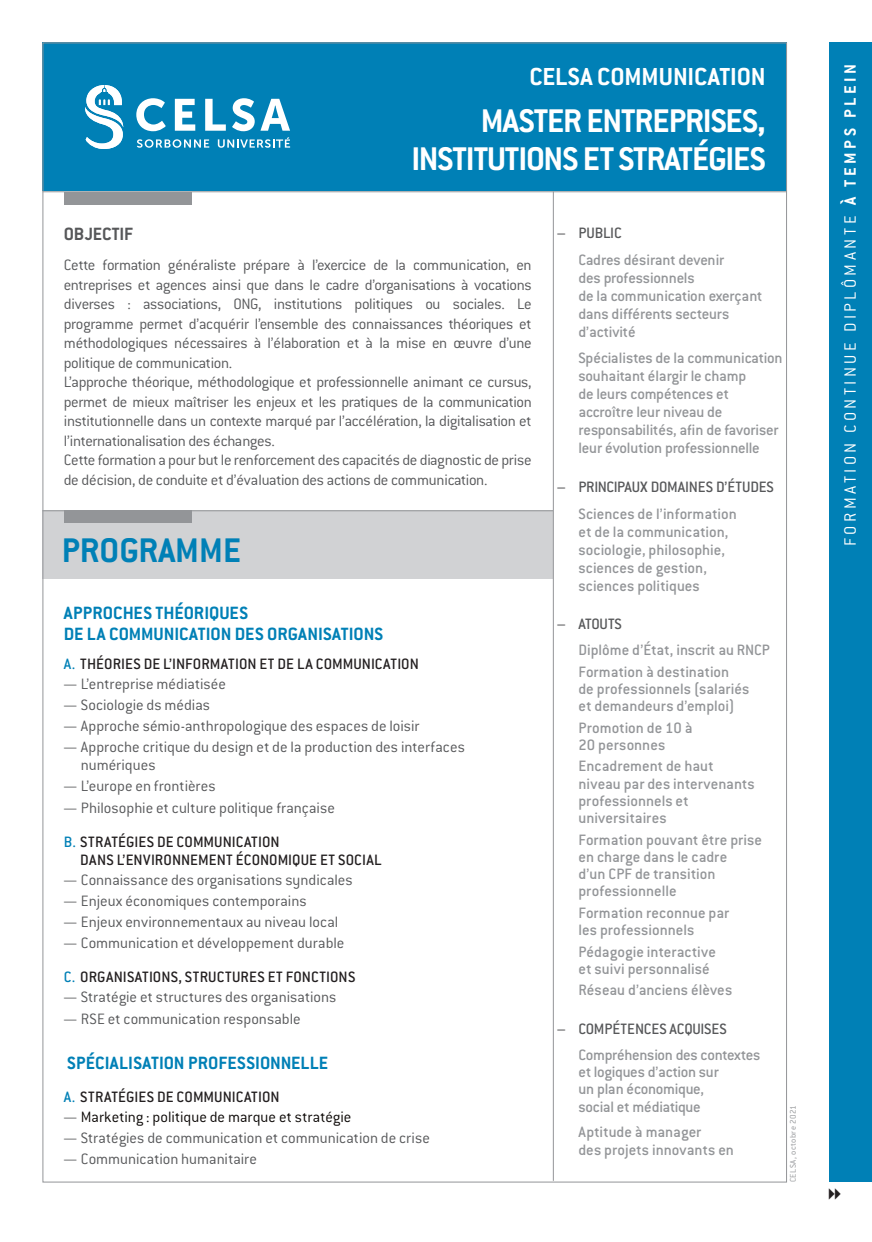
<style>
.page{position:relative;width:872px;height:1242px;background:#fff}
.page>*{position:absolute;margin:0;border:0;box-sizing:border-box;transform-origin:0 0}
.t1{font:700 37.5px "Conduit ITC";color:#0080b6}
.t2{font:700 36px/38.2px "Conduit ITC";letter-spacing:-.03em;color:#fff;text-align:right}
.t3{font:700 27px "Conduit ITC";color:#fff}
.t4{font:700 19.5px/21px "Conduit ITC";letter-spacing:.01em;color:#0080b6}
.t5{font:700 19.5px "Conduit ITC";color:#57585a}
.t6{font:300 18px "Conduit ITC";letter-spacing:.19em;color:#fff}
.t7{font:300 16.5px/19.5px "Conduit ITC";letter-spacing:-.005em;color:#57585a}
.t8{font:500 16.5px/18px "Conduit ITC";color:#939598}
.t9{font:500 16.5px "Conduit ITC";color:#231f20}
.t10{font:500 16.5px/17.2px "Conduit ITC";letter-spacing:-.02em;color:#939598}
.t11{font:500 16.5px "Conduit ITC";letter-spacing:-.015em;color:#57585a}
.t12{font:300 16.5px "Conduit ITC";color:#0c0806}
.t13{font:300 9px "Conduit ITC";letter-spacing:.045em;color:#939598}
.s1{color:#0080b6}
.s2{font-weight:500;color:#0080b6}
.s3{font-weight:500;color:#231f20}
.s4{color:#57585a}
.s5{font-weight:700}
</style>
<div class="page">
<div style="left:43px;top:510px;width:510px;height:68px;background:#d1d2d4"></div>
<div style="left:64px;top:510px;width:127px;height:13px;background:#939598"></div>
<div style="left:64px;top:192px;width:127px;height:13px;background:#939598"></div>
<hr style="left:43px;top:510px;width:510px;height:1px;background:#939598">
<hr style="left:553px;top:191px;width:1px;height:989px;background:#939598">
<div style="left:43px;top:43px;width:744px;height:148px;background:#0080b6"></div>
<div style="left:829px;top:43px;width:43px;height:1139px;background:#0080b6"></div>
<hr style="left:43px;top:191px;width:744px;height:1px;background:#939598">
<svg style="left:137px;top:139px;width:72px;height:9px"></svg>
<svg style="left:218px;top:137px;width:72px;height:11px"></svg>
<svg style="left:85px;top:85px;width:39px;height:64px"></svg>
<svg style="left:136px;top:98px;width:30px;height:33px"></svg>
<svg style="left:175px;top:99px;width:20px;height:32px"></svg>
<svg style="left:205px;top:99px;width:21px;height:32px"></svg>
<svg style="left:232px;top:98px;width:58px;height:33px"></svg>
<h3 class="t3" style="left:529px;top:61px;width:84px">CELSA COMM</h3>
<h3 class="t3" style="left:659px;top:61px;width:108px">UNICATION</h3>
<h2 class="t2" style="left:481px;top:101px;width:172px">MASTER ENTREPR</h2>
<h2 class="t2" style="left:411px;top:101px;width:356px">ISES,<br>INSTITUTIONS ET STRATÉGIES</h2>
<p class="t5" style="left:64px;top:223px;width:71px">OBJECTIF</p>
<p class="t7" style="left:64px;top:255px;width:469px">Cette formation généraliste prépare à l’exercice de la communication, en entreprises et agences ainsi que dans le cadre d’organisations à vocations diverses : associations, ONG, institutions politiques ou sociales. Le programme permet d’acquérir l’ensemble des connaissances théoriques et méthodologiques nécessaires à l’élaboration et à la mise en œuvre d’une politique de communication.<br>L’approche théorique, méthodologique et professionnelle animant ce cursus, permet de mieux maîtriser les enjeux et les pratiques de la communication institutionnelle dans un contexte marqué par l’accélération, la digitalisation et l’internationalisation des échanges.<br>Cette formation a pour but le renforcement des capacités de diagnostic de prise de décision, de conduite et d’évaluation des actions de communication.</p>
<h1 class="t1" style="left:62px;top:529px;width:181px">PROGRAMME</h1>
<p class="t4" style="left:64px;top:602px;width:186px;text-indent:49px">CHES THÉORIQUES<br>DE LA COMM</p>
<p class="t4" style="left:64px;top:602px;width:20px">APPRO</p>
<p class="t4" style="left:154px;top:623px;width:125px">UNICATION DES ORGA</p>
<p class="t4" style="left:307px;top:623px;width:77px">NISATIONS</p>
<p class="t9" style="left:64px;top:654px;width:356px"><span class="s1">A.</span> THÉORIES DE L’INFORMATION ET DE LA COMMUNICATION</p>
<p class="t7" style="left:64px;top:674px;width:164px">— L’entreprise médiatisée</p>
<p class="t7" style="left:64px;top:695px;width:148px">— Sociologie ds médias</p>
<p class="t7" style="left:64px;top:716px;width:357px">— Approche sémio-anthropologique des espaces de loisir</p>
<p class="t7" style="left:81px;top:738px;width:385px;line-height:18px;text-indent:-17px">— Approche critique du design et de la production des interfaces numériques</p>
<p class="t7" style="left:64px;top:776px;width:153px">— L’europe en frontières</p>
<p class="t7" style="left:64px;top:790px;width:273px;line-height:33.9px">— Philosophie et culture politique française<br><span class="s2">B.</span> <span class="s3">Straté</span></p>
<p class="t9" style="left:126px;top:832px;width:60px">gies decommunication</p>
<p class="t9" style="left:64px;top:850px;width:11px">dans</p>
<p class="t9" style="left:117px;top:850px;width:44px">l’environnement</p>
<p class="t9" style="left:236px;top:850px;width:9px">économi</p>
<p class="t9" style="left:292px;top:850px;width:54px">queetsocial</p>
<p class="t7" style="left:64px;top:870px;width:290px">— Connaissance des organisations syndicales</p>
<p class="t7" style="left:64px;top:891px;width:244px">— Enjeux économiques contemporains</p>
<p class="t7" style="left:64px;top:912px;width:276px">— Enjeux environnementaux au niveau local</p>
<p class="t7" style="left:64px;top:926px;width:282px;line-height:33.9px">— Communication et développement durable<br><span class="s2">C.</span> <span class="s3">Organisations</span></p>
<p class="t9" style="left:178px;top:967px;width:16px">, structures</p>
<p class="t9" style="left:268px;top:967px;width:27px">et fonctions</p>
<p class="t7" style="left:64px;top:987px;width:274px">— Stratégie et structures des organisations</p>
<p class="t7" style="left:64px;top:1008px;width:238px">— RSE et communication responsable</p>
<p class="t4" style="left:67px;top:1052px;width:260px">SPÉCIALISATION PROFESSIONNELLE</p>
<p class="t9" style="left:64px;top:1087px;width:33px"><span class="s1">A.</span> Straté</p>
<p class="t9" style="left:126px;top:1087px;width:68px">gies de Communication</p>
<p class="t12" style="left:64px;top:1108px;width:289px"><span class="s4">—</span> Marketing : politique de marque et stratégie</p>
<p class="t7" style="left:64px;top:1128px;width:368px">— Stratégies de communication et communication de crise</p>
<p class="t7" style="left:64px;top:1149px;width:195px">— Communication humanitaire</p>
<p class="t11" style="left:557px;top:224px;width:66px">– PUBLIC</p>
<p class="t8" style="left:578px;top:250px;width:185px">Cadres désirant devenir<br>des professionnels<br>de la communication exerçant dans différents secteurs d’activité</p>
<p class="t8" style="left:578px;top:349px;width:206px">Spécialistes de la communication souhaitant élargir le champ<br>de leurs compétences et accroître leur niveau de responsabilités, afin de favoriser leur évolution professionnelle</p>
<p class="t11" style="left:557px;top:478px;width:37px">– Principau</p>
<p class="t11" style="left:640px;top:478px;width:20px">x domaines</p>
<p class="t11" style="left:716px;top:478px;width:20px">d’études</p>
<p class="t8" style="left:578px;top:504px;width:160px">Sciences de l’information et de la communication, sociologie, philosophie, sciences de gestion, sciences politiques</p>
<p class="t11" style="left:557px;top:615px;width:37px">– Atouts</p>
<p class="t8" style="left:578px;top:639px;width:193px;line-height:21.5px">Diplôme d’État, inscrit au RNCP<br>Formation à destination</p>
<p class="t8" style="left:578px;top:680px;width:172px;line-height:17.2px">de professionnels (salariés et demandeurs d’emploi)</p>
<p class="t8" style="left:578px;top:719px;width:116px;line-height:17.2px">Promotion de 10 à<br>20 personnes</p>
<p class="t8" style="left:578px;top:757px;width:178px;line-height:17.2px">Encadrement de haut niveau par des intervenants professionnels et universitaires</p>
<p class="t8" style="left:578px;top:831px;width:185px;line-height:17.2px">Formation pouvant être prise en charge dans le cadre<br>d’un CPF de transition professionnelle</p>
<p class="t8" style="left:578px;top:904px;width:152px;line-height:17.2px">Formation reconnue par les professionnels</p>
<p class="t8" style="left:578px;top:943px;width:139px;line-height:17.2px">Pédagogie interactive et suivi personnalisé</p>
<p class="t8" style="left:578px;top:981px;width:155px">Réseau d’anciens élèves</p>
<p class="t11" style="left:557px;top:1019px;width:38px">– Compétences</p>
<p class="t11" style="left:669px;top:1019px;width:31px">acquises</p>
<p class="t10" style="left:578px;top:1046px;width:183px">Compréhension des contextes et logiques d’action sur<br>un plan économique,<br>social et médiatique</p>
<p class="t8" style="left:578px;top:1123px;width:157px;line-height:17.2px">Aptitude à manager<br>des projets innovants en</p>
<p class="t13" style="left:788px;top:1182px;width:79px;rotate:-90deg">CELSA, octobre 2021</p>
<p class="t6" style="left:840px;top:546px;width:484px;rotate:-90deg">FORMATION CONTINUE DIPLÔMANTE <span class="s5">À TEMPS PLEIN</span></p>
</div>
